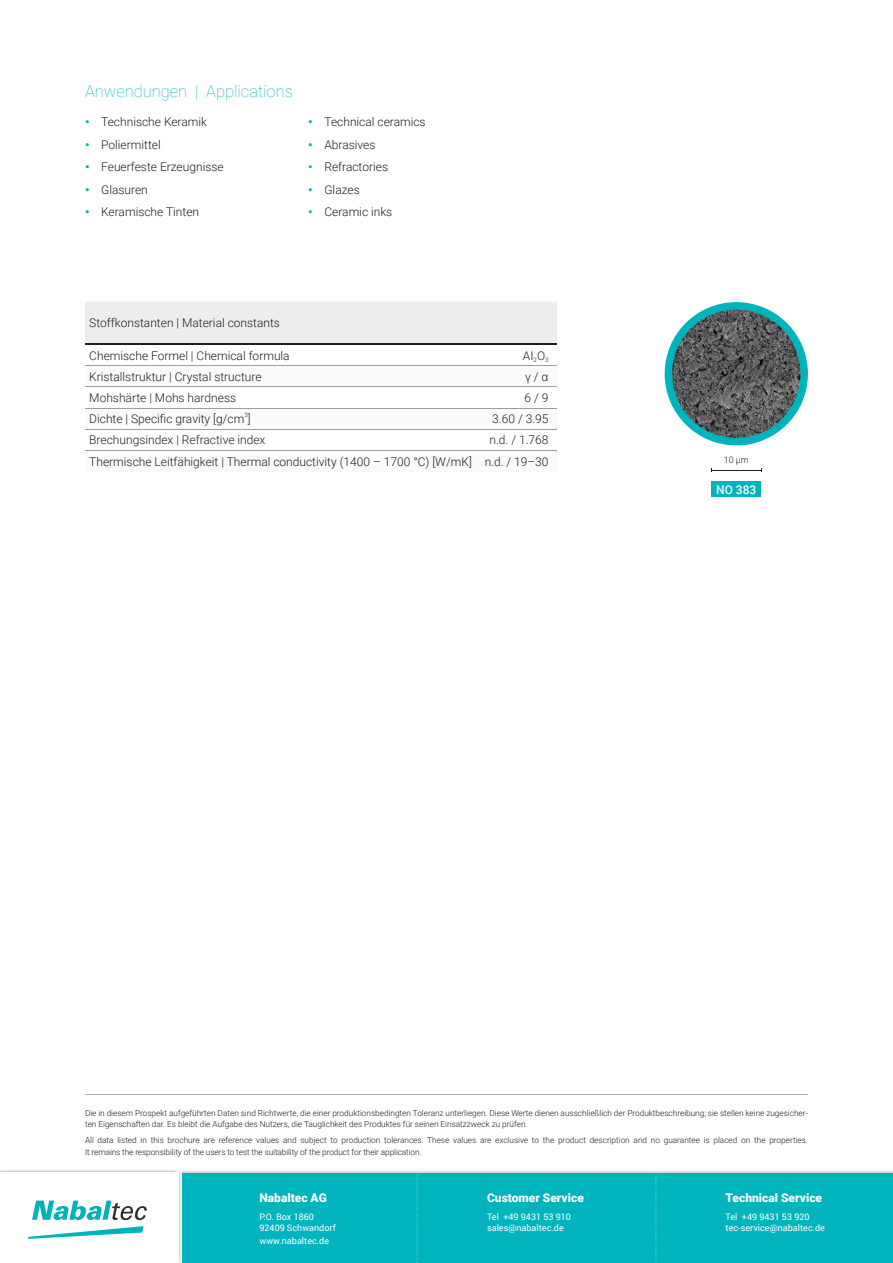
<style>
.page{position:relative;width:893px;height:1263px;background:#fff}
.page>*{position:absolute;margin:0;border:0;box-sizing:border-box;transform-origin:0 0}
.t1{font:100 16.5px "Roboto";color:#00b4be}
.t2{font:300 12px/21.3px "Roboto";color:#1d1d1b;text-align:right}
.t3{font:900 12px "Roboto";color:#fff}
.t4{font:500 12px "Roboto";color:#fff}
.t5{font:9px/10.8px "Roboto";color:#fff}
.t6{font:300 9px "Roboto";color:#1d1d1b}
.t7{font:300 8.25px/11.2px "Roboto";color:#1d1d1b}
.t8{font:300 6.15px "Roboto";color:#1d1d1b}
.s1{font-weight:900;color:#00b4be}
</style>
<div class="page">
<div style="left:85px;top:302px;width:472px;height:42px;background:#ededed"></div>
<svg style="left:85px;top:386px;width:472px;height:1px"></svg>
<hr style="left:85px;top:344px;width:395px;height:1px;background:#1d1d1b">
<hr style="left:480px;top:344px;width:77px;height:1px;background:#1d1d1b">
<hr style="left:85px;top:365px;width:395px;height:1px;background:#9d9d9d">
<hr style="left:480px;top:365px;width:77px;height:1px;background:#9d9d9d">
<hr style="left:85px;top:387px;width:395px;height:1px;background:#9d9d9d">
<hr style="left:480px;top:387px;width:77px;height:1px;background:#9d9d9d">
<hr style="left:85px;top:408px;width:395px;height:1px;background:#9d9d9d">
<hr style="left:480px;top:408px;width:77px;height:1px;background:#9d9d9d">
<hr style="left:85px;top:429px;width:395px;height:1px;background:#9d9d9d">
<hr style="left:480px;top:429px;width:77px;height:1px;background:#9d9d9d">
<hr style="left:85px;top:450px;width:395px;height:1px;background:#9d9d9d">
<hr style="left:480px;top:450px;width:77px;height:1px;background:#9d9d9d">
<svg style="left:665px;top:302px;width:143px;height:143px"></svg>
<hr style="left:711px;top:470px;width:50px;height:1px;background:#1d1d1b">
<div style="left:712px;top:482px;width:49px;height:15px;background:#00b4be"></div>
<hr style="left:85px;top:1094px;width:723px;height:1px;background:#b2b2b2">
<div style="left:179px;top:1173px;width:714px;height:90px;background:#00b4be"></div>
<svg style="left:656px;top:1174px;width:1px;height:89px"></svg>
<svg style="left:417px;top:1175px;width:1px;height:88px"></svg>
<img style="left:179px;top:1173px;width:3px;height:90px">
<svg style="left:32px;top:1200px;width:115px;height:20px"></svg>
<svg style="left:28px;top:1226px;width:116px;height:13px"></svg>
<h1 class="t1" style="left:85px;top:80px;width:209px">Anwendungen | Applications</h1>
<h2 class="t2" style="left:85px;top:111px;width:123px"><span class="s1">•</span> Technische Keramik</h2>
<h2 class="t2" style="left:85px;top:133px;width:77px"><span class="s1">•</span> Poliermittel</h2>
<h2 class="t2" style="left:85px;top:156px;width:140px"><span class="s1">•</span> Feuerfeste Erzeugnisse</h2>
<h2 class="t2" style="left:85px;top:178px;width:64px"><span class="s1">•</span> Glasuren</h2>
<h2 class="t2" style="left:85px;top:201px;width:116px"><span class="s1">•</span> Keramische Tinten</h2>
<h2 class="t2" style="left:308px;top:111px;width:119px"><span class="s1">•</span> Technical ceramics</h2>
<h2 class="t2" style="left:308px;top:133px;width:69px"><span class="s1">•</span> Abrasives</h2>
<h2 class="t2" style="left:308px;top:156px;width:81px"><span class="s1">•</span> Refractories</h2>
<h2 class="t2" style="left:308px;top:178px;width:53px"><span class="s1">•</span> Glazes</h2>
<h2 class="t2" style="left:308px;top:201px;width:86px"><span class="s1">•</span> Ceramic inks</h2>
<h2 class="t2" style="left:89px;top:312px;width:192px">Stoffkonstanten | Material constants</h2>
<h2 class="t2" style="left:89px;top:344px;width:202px">Chemische Formel | Chemical formula</h2>
<h2 class="t2" style="left:523px;top:344px;width:27px">AI<sub>2</sub>O<sub>3</sub></h2>
<h2 class="t2" style="left:89px;top:365px;width:174px">Kristallstruktur | Crystal structure</h2>
<h2 class="t2" style="left:525px;top:365px;width:25px">γ / α</h2>
<h2 class="t2" style="left:89px;top:387px;width:148px">Mohshärte | Mohs hardness</h2>
<h2 class="t2" style="left:525px;top:387px;width:25px">6 / 9</h2>
<h2 class="t2" style="left:89px;top:408px;width:163px">Dichte | Specific gravity [g/cm ]</h2>
<p class="t8" style="left:244px;top:410px;width:5px">3</p>
<h2 class="t2" style="left:492px;top:408px;width:58px">3.60 / 3.95</h2>
<h2 class="t2" style="left:89px;top:429px;width:178px">Brechungsindex | Refractive index</h2>
<h2 class="t2" style="left:89px;top:429px;width:461px">n.d. / 1.768<br>Thermische Leitfähigkeit | Thermal conductivity (1400 – 1700 °C) [W/mK] n.d. / 19–30</h2>
<p class="t6" style="left:724px;top:453px;width:27px">10 µm</p>
<h2 class="t4" style="left:716px;top:481px;width:42px">NO 383</h2>
<p class="t7" style="left:85px;top:1107px;width:724px">Die in diesem Prospekt aufgeführten Daten sind Richtwerte, die einer produktionsbedingten Toleranz unterliegen. Diese Werte dienen ausschließlich der Produktbeschreibung; sie stellen keine zugesicher&shy;ten Eigenschaften dar. Es bleibt die Aufgabe des Nutzers, die Tauglichkeit des Produktes für seinen Einsatzzweck zu prüfen.</p>
<p class="t7" style="left:85px;top:1134px;width:724px">All data listed in this brochure are reference values and subject to production tolerances. These values are exclusive to the product description and no guarantee is placed on the properties.<br>It remains the responsibility of the users to test the suitability of the product for their application.</p>
<h2 class="t3" style="left:259px;top:1189px;width:69px">Nabaltec AG</h2>
<p class="t5" style="left:259px;top:1211px;width:78px">P.O. Box 1860<br>92409 Schwandorf</p>
<p class="t5" style="left:259px;top:1235px;width:71px">www.nabaltec.de</p>
<h2 class="t3" style="left:487px;top:1189px;width:98px">Customer Service</h2>
<p class="t5" style="left:487px;top:1211px;width:85px">Tel +49 9431 53 910 sales@nabaltec.de</p>
<h2 class="t3" style="left:726px;top:1189px;width:98px">Technical Service</h2>
<p class="t5" style="left:726px;top:1211px;width:101px">Tel +49 9431 53 920 tec-service@nabaltec.de</p>
</div>
